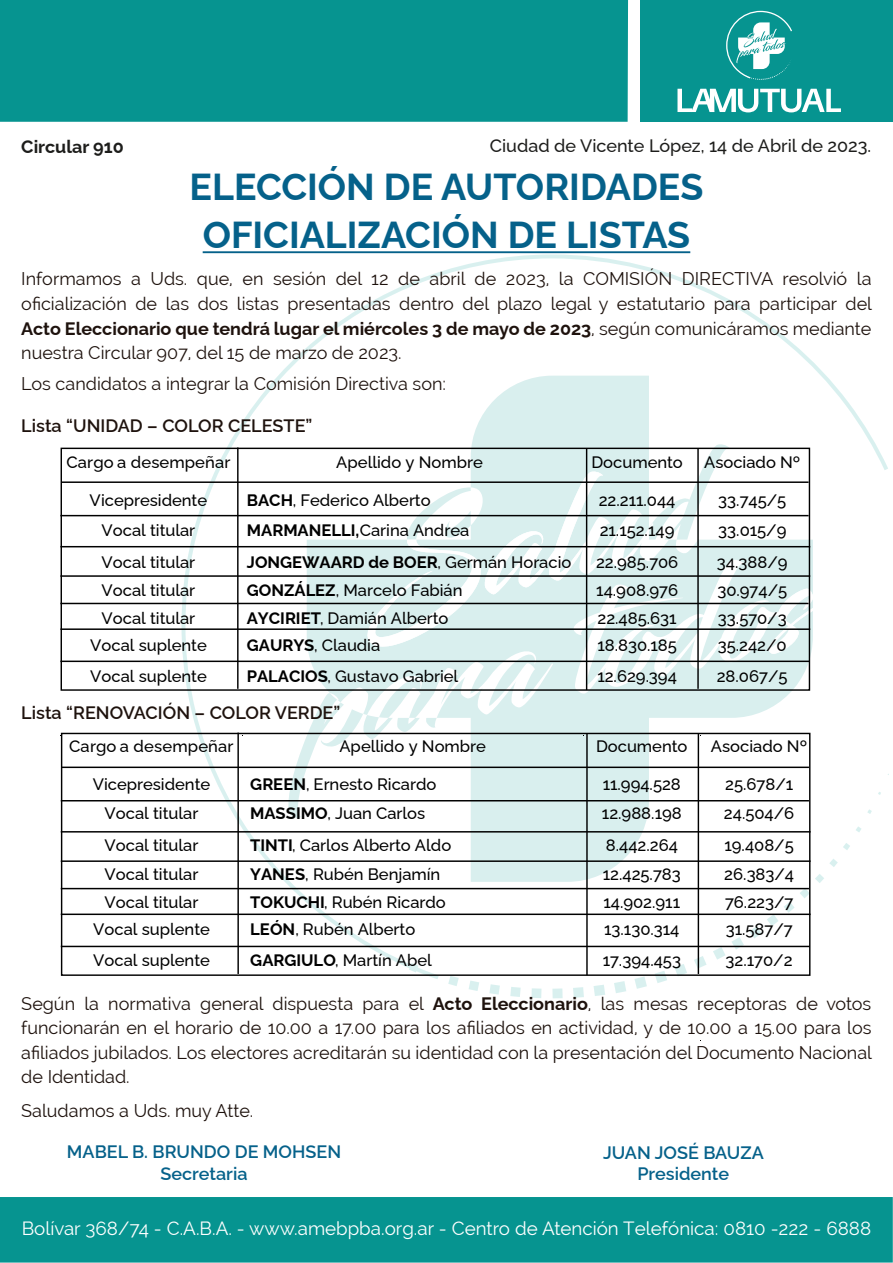
<style>
.page{position:relative;width:893px;height:1263px;background:#fff}
.page>*{position:absolute;margin:0;border:0;box-sizing:border-box;transform-origin:0 0}
.t1{font:700 37.5px/48px "Raleway";color:#05618a;text-align:center}
.t2{font:18.75px "Raleway";color:#fff}
.t3{font:18px/24.6px "Raleway";color:#1e120d;text-align:justify}
.t4{font:600 18px "Raleway";color:#1e120d}
.t5{font:600 18px/21.6px "Raleway";color:#05618a;text-align:center}
.t6{font:500 18px "Raleway";color:#1d1d1b}
.t7{font:700 18px "Raleway";color:#1d1d1b}
.t8{font:500 16.5px "Raleway";color:#000}
.t9{font:700 16.5px "Raleway";color:#000}
.s1{font-weight:700}
.s2{font-weight:500}
</style>
<div class="page">
<div style="left:0;top:1197px;width:893px;height:65px;background:#069490"></div>
<div style="left:640px;top:0;width:253px;height:122px;background:#069490"></div>
<div style="left:0;top:0;width:628px;height:122px;background:#069490"></div>
<svg style="left:179px;top:252px;width:709px;height:727px"></svg>
<svg style="left:867px;top:809px;width:5px;height:5px"></svg>
<svg style="left:855px;top:826px;width:6px;height:6px"></svg>
<svg style="left:843px;top:843px;width:7px;height:7px"></svg>
<svg style="left:829px;top:858px;width:9px;height:9px"></svg>
<svg style="left:713px;top:874px;width:111px;height:86px"></svg>
<svg style="left:694px;top:956px;width:13px;height:12px"></svg>
<svg style="left:674px;top:964px;width:13px;height:10px"></svg>
<svg style="left:655px;top:971px;width:12px;height:12px"></svg>
<svg style="left:634px;top:976px;width:13px;height:13px"></svg>
<svg style="left:614px;top:981px;width:12px;height:12px"></svg>
<svg style="left:594px;top:985px;width:11px;height:11px"></svg>
<svg style="left:573px;top:987px;width:11px;height:11px"></svg>
<svg style="left:552px;top:988px;width:11px;height:10px"></svg>
<svg style="left:531px;top:988px;width:11px;height:10px"></svg>
<svg style="left:510px;top:987px;width:11px;height:10px"></svg>
<svg style="left:489px;top:984px;width:11px;height:11px"></svg>
<svg style="left:469px;top:981px;width:10px;height:10px"></svg>
<svg style="left:448px;top:976px;width:11px;height:10px"></svg>
<svg style="left:409px;top:963px;width:9px;height:9px"></svg>
<svg style="left:767px;top:588px;width:46px;height:66px"></svg>
<svg style="left:726px;top:10px;width:66px;height:70px"></svg>
<svg style="left:677px;top:89px;width:164px;height:23px"></svg>
<hr style="left:203px;top:251px;width:487px;height:2px;background:#05618a">
<div style="left:61px;top:448px;width:749px;height:243px;border:1px solid #000"></div>
<hr style="left:237px;top:447px;width:2px;height:242px;background:#000">
<hr style="left:586px;top:448px;width:1px;height:242px;background:#000">
<hr style="left:697px;top:448px;width:2px;height:241px;background:#000">
<hr style="left:61px;top:481px;width:748px;height:2px;background:#000">
<hr style="left:60px;top:515px;width:749px;height:1px;background:#000">
<hr style="left:60px;top:546px;width:750px;height:1px;background:#000">
<hr style="left:60px;top:575px;width:750px;height:2px;background:#000">
<hr style="left:60px;top:603px;width:749px;height:1px;background:#000">
<hr style="left:60px;top:628px;width:750px;height:2px;background:#000">
<hr style="left:60px;top:661px;width:749px;height:1px;background:#000">
<div style="left:61px;top:733px;width:749px;height:243px;border:1px solid #000"></div>
<hr style="left:237px;top:733px;width:2px;height:241px;background:#000">
<hr style="left:586px;top:733px;width:2px;height:242px;background:#000">
<hr style="left:698px;top:733px;width:1px;height:241px;background:#000">
<hr style="left:62px;top:766px;width:747px;height:2px;background:#000">
<hr style="left:61px;top:800px;width:748px;height:1px;background:#000">
<hr style="left:61px;top:831px;width:750px;height:1px;background:#000">
<hr style="left:61px;top:860px;width:750px;height:2px;background:#000">
<hr style="left:61px;top:888px;width:748px;height:1px;background:#000">
<hr style="left:61px;top:913px;width:750px;height:2px;background:#000">
<hr style="left:61px;top:946px;width:749px;height:1px;background:#000">
<p class="t7" style="left:21px;top:133px;width:104px">Circular 910</p>
<p class="t6" style="left:490px;top:131px;width:383px">Ciudad de Vicente López, 14 de Abril de 2023.</p>
<h1 class="t1" style="left:190px;top:159px;width:515px">ELECCIÓN DE AUTORIDADES<br>OFICIALIZACIÓN DE LISTAS</h1>
<p class="t3" style="left:21px;top:267px;width:852px">Informamos a Uds. que, en sesión del 12 de abril de 2023, la COMISIÓN DIRECTIVA resolvió la oficialización de las dos listas presentadas dentro del plazo legal y estatutario para participar del <span class="s1">Acto Eleccionario que tendrá lugar el miércoles 3 de mayo de 2023</span>, según comunicáramos mediante nuestra Circular 907, del 15 de marzo de 2023.</p>
<p class="t3" style="left:21px;top:371px;width:426px">Los candidatos a integrar la Comisión Directiva son:</p>
<p class="t4" style="left:21px;top:412px;width:293px">Lista “UNIDAD – COLOR CELESTE”</p>
<p class="t8" style="left:66px;top:449px;width:166px">Cargo a desempeñar</p>
<p class="t8" style="left:336px;top:449px;width:148px">Apellido y Nombre</p>
<p class="t8" style="left:591px;top:449px;width:93px">Documento</p>
<p class="t8" style="left:704px;top:449px;width:98px">Asociado Nº</p>
<p class="t8" style="left:90px;top:487px;width:119px">Vicepresidente</p>
<p class="t8" style="left:247px;top:487px;width:185px"><span class="s1">BACH</span>, Federico Alberto</p>
<p class="t8" style="left:599px;top:487px;width:78px">22.211.044</p>
<p class="t8" style="left:718px;top:487px;width:70px">33.745/5</p>
<p class="t8" style="left:102px;top:517px;width:95px">Vocal titular</p>
<p class="t8" style="left:247px;top:517px;width:224px"><span class="s1">MARMANELLI,</span>Carina Andrea</p>
<p class="t8" style="left:600px;top:517px;width:76px">21.152.149</p>
<p class="t8" style="left:718px;top:517px;width:70px">33.015/9</p>
<p class="t8" style="left:102px;top:549px;width:95px">Vocal titular</p>
<p class="t9" style="left:247px;top:549px;width:326px">JONGEWAARD de BOER<span class="s2">, Germán Horacio</span></p>
<p class="t8" style="left:596px;top:549px;width:84px">22.985.706</p>
<p class="t8" style="left:717px;top:549px;width:72px">34.388/9</p>
<p class="t8" style="left:102px;top:577px;width:95px">Vocal titular</p>
<p class="t8" style="left:247px;top:577px;width:217px"><span class="s1">GONZÁLEZ</span>, Marcelo Fabián</p>
<p class="t8" style="left:596px;top:577px;width:83px">14.908.976</p>
<p class="t8" style="left:717px;top:577px;width:71px">30.974/5</p>
<p class="t8" style="left:102px;top:605px;width:95px">Vocal titular</p>
<p class="t8" style="left:247px;top:605px;width:203px"><span class="s1">AYCIRIET</span>, Damián Alberto</p>
<p class="t8" style="left:597px;top:605px;width:81px">22.485.631</p>
<p class="t8" style="left:718px;top:605px;width:70px">33.570/3</p>
<p class="t8" style="left:90px;top:632px;width:118px">Vocal suplente</p>
<p class="t8" style="left:247px;top:632px;width:135px"><span class="s1">GAURYS</span>, Claudia</p>
<p class="t8" style="left:597px;top:632px;width:81px">18.830.185</p>
<p class="t8" style="left:718px;top:632px;width:71px">35.242/0</p>
<p class="t8" style="left:90px;top:662px;width:118px">Vocal suplente</p>
<p class="t8" style="left:247px;top:662px;width:213px"><span class="s1">PALACIOS</span>, Gustavo Gabriel</p>
<p class="t8" style="left:597px;top:662px;width:81px">12.629.394</p>
<p class="t8" style="left:717px;top:662px;width:72px">28.067/5</p>
<p class="t4" style="left:21px;top:698px;width:320px">Lista “RENOVACIÓN – COLOR VERDE”</p>
<p class="t8" style="left:69px;top:733px;width:166px">Cargo a desempeñar</p>
<p class="t8" style="left:339px;top:733px;width:148px">Apellido y Nombre</p>
<p class="t8" style="left:596px;top:733px;width:93px">Documento</p>
<p class="t8" style="left:711px;top:733px;width:98px">Asociado Nº</p>
<p class="t8" style="left:93px;top:771px;width:119px">Vicepresidente</p>
<p class="t8" style="left:250px;top:771px;width:188px"><span class="s1">GREEN</span>, Ernesto Ricardo</p>
<p class="t8" style="left:603px;top:771px;width:80px">11.994.528</p>
<p class="t8" style="left:725px;top:771px;width:70px">25.678/1</p>
<p class="t8" style="left:105px;top:800px;width:95px">Vocal titular</p>
<p class="t8" style="left:250px;top:800px;width:177px"><span class="s1">MASSIMO</span>, Juan Carlos</p>
<p class="t8" style="left:602px;top:800px;width:81px">12.988.198</p>
<p class="t8" style="left:724px;top:800px;width:72px">24.504/6</p>
<p class="t8" style="left:105px;top:832px;width:95px">Vocal titular</p>
<p class="t8" style="left:250px;top:832px;width:203px"><span class="s1">TINTI</span>, Carlos Alberto Aldo</p>
<p class="t8" style="left:606px;top:832px;width:74px">8.442.264</p>
<p class="t8" style="left:724px;top:832px;width:71px">19.408/5</p>
<p class="t8" style="left:105px;top:861px;width:95px">Vocal titular</p>
<p class="t8" style="left:250px;top:861px;width:192px"><span class="s1">YANES</span>, Rubén Benjamín</p>
<p class="t8" style="left:603px;top:861px;width:79px">12.425.783</p>
<p class="t8" style="left:724px;top:861px;width:71px">26.383/4</p>
<p class="t8" style="left:105px;top:888px;width:95px">Vocal titular</p>
<p class="t8" style="left:250px;top:888px;width:197px"><span class="s1">TOKUCHI</span>, Rubén Ricardo</p>
<p class="t8" style="left:603px;top:888px;width:78px">14.902.911</p>
<p class="t8" style="left:725px;top:888px;width:70px">76.223/7</p>
<p class="t8" style="left:93px;top:916px;width:118px">Vocal suplente</p>
<p class="t8" style="left:250px;top:916px;width:167px"><span class="s1">LEÓN</span>, Rubén Alberto</p>
<p class="t8" style="left:604px;top:916px;width:77px">13.130.314</p>
<p class="t8" style="left:726px;top:916px;width:68px">31.587/7</p>
<p class="t8" style="left:93px;top:946px;width:118px">Vocal suplente</p>
<p class="t8" style="left:250px;top:946px;width:183px"><span class="s1">GARGIULO</span>, Martín Abel</p>
<p class="t8" style="left:603px;top:946px;width:80px">17.394.453</p>
<p class="t8" style="left:726px;top:946px;width:68px">32.170/2</p>
<p class="t3" style="left:21px;top:991px;width:852px">Según la normativa general dispuesta para el <span class="s1">Acto Eleccionario</span>, las mesas receptoras de votos funcionarán en el horario de 10.00 a 17.00 para los afiliados en actividad, y de 10.00 a 15.00 para los afiliados jubilados. Los electores acreditarán su identidad con la presentación del Documento Nacional de Identidad.</p>
<p class="t3" style="left:21px;top:1098px;width:233px">Saludamos a Uds. muy Atte.</p>
<p class="t5" style="left:67px;top:1139px;width:276px">MABEL B. BRUNDO DE MOHSEN<br>Secretaria</p>
<p class="t5" style="left:603px;top:1139px;width:162px">JUAN JOSÉ BAUZA<br>Presidente</p>
<p class="t2" style="left:22px;top:1218px;width:851px">Bolívar 368/74 - C.A.B.A. - www.amebpba.org.ar - Centro de Atención Telefónica: 0810 -222 - 6888</p>
</div>
